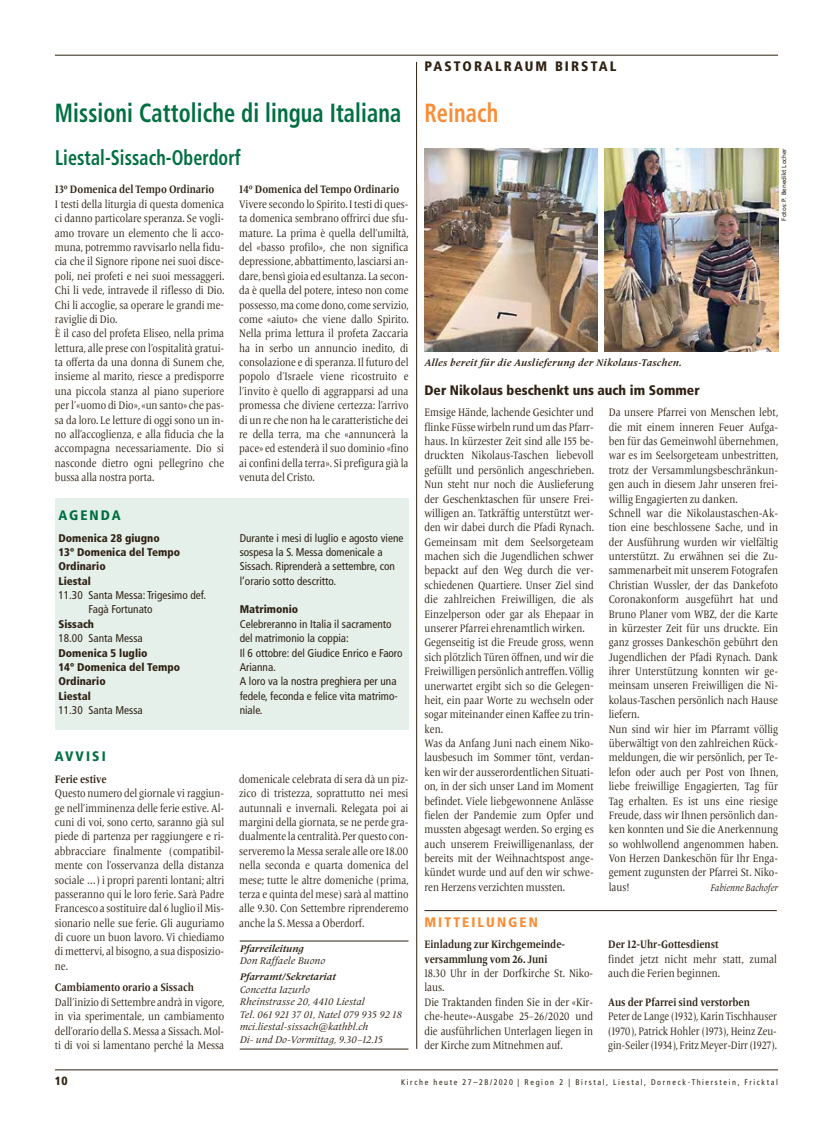
<style>
.page{position:relative;width:833px;height:1134px;background:#fff}
.page>*{position:absolute;margin:0;border:0;box-sizing:border-box;transform-origin:0 0}
.t1{font:700 condensed 26.25px "Frutiger";letter-spacing:.005em;color:#006f41;scale:.85 1}
.t2{font:700 condensed 26.25px "Frutiger";letter-spacing:.005em;color:#f98d37;scale:.85 1}
.t3{font:700 condensed 21.25px "Frutiger";letter-spacing:.005em;color:#006f41;scale:.85 1}
.t4{font:900 condensed 13.75px "Frutiger";color:#2e2113}
.t5{font:900 condensed 13.75px "Frutiger";letter-spacing:.15em;color:#2e2113}
.t6{font:900 condensed 13.75px "Frutiger";letter-spacing:.15em;color:#006f41}
.t7{font:900 condensed 13.75px "Frutiger";letter-spacing:.15em;color:#f98d37}
.t8{font:900 condensed 11.88px "Frutiger";color:#2e2113}
.t9{font:11.25px/14.4px "Frutiger Serif LT Pro";color:#2e2113;scale:.85 1}
.t10{font:condensed 11.25px/14.4px "Frutiger";color:#2e2113}
.t11{font:700 11.25px/14.4px "Frutiger Serif LT Pro";color:#2e2113;scale:.85 1}
.t12{font:11.25px/14.4px "Frutiger Serif LT Pro";color:#2e2113;text-align:justify;scale:.84 1}
.t13{font:900 condensed 11.12px/14.4px "Frutiger";color:#2e2113}
.t14{font:italic 10px/12.5px "Frutiger Serif LT Pro";color:#2e2113}
.t15{font:italic 700 10px "Frutiger Serif LT Pro";letter-spacing:.02em;color:#2e2113}
.t16{font:italic 700 10px "Frutiger Serif LT Pro";color:#2e2113}
.t17{font:italic 10px "Frutiger Serif LT Pro";color:#2e2113;scale:.85 1}
.t18{font:condensed 8.12px "Frutiger";letter-spacing:.2em;color:#2e2113}
.t19{font:6.25px "Frutiger";color:#2e2113}
</style>
<div class="page">
<hr style="left:55px;top:1070px;width:723px;height:1px;background:#2e2113">
<div style="left:55px;top:498px;width:353px;height:231px;background:#e6f0ea"></div>
<hr style="left:424px;top:910px;width:353px;height:1px;background:#2e2113">
<img style="left:424px;top:148px;width:173px;height:203px">
<img style="left:605px;top:148px;width:173px;height:204px">
<hr style="left:55px;top:55px;width:723px;height:1px;background:#2e2113">
<hr style="left:416px;top:62px;width:1px;height:987px;background:#2e2113">
<hr style="left:240px;top:941px;width:168px;height:1px;background:#2e2113">
<hr style="left:240px;top:1049px;width:168px;height:1px;background:#2e2113">
<h1 class="t1" style="left:55px;top:97px;width:409px">Missioni Cattoliche di lingua Italiana</h1>
<h2 class="t3" style="left:55px;top:145px;width:220px">Liestal-Sissach-Oberdorf</h2>
<p class="t11" style="left:55px;top:183px;width:189px">13º Domenica del Tempo Ordinario</p>
<p class="t9" style="left:55px;top:197px;width:201px">I testi della liturgia di questa domenica ci danno particolare speranza. Se vogli&shy;amo trovare un elemento che li acco&shy;muna, potremmo ravvisarlo nella fidu&shy;cia che il Signore ripone nei suoi disce&shy;poli, nei profeti e nei suoi messaggeri.<br>Chi li vede, intravede il riflesso di Dio.<br>Chi li accoglie, sa operare le grandi me&shy;raviglie di Dio.<br>È il caso del profeta Eliseo, nella prima lettura, alle prese con l’ospitalità gratui&shy;ta offerta da una donna di Sunem che, insieme al marito, riesce a predisporre una piccola stanza al piano superiore per l’«uomo di Dio», «un santo» che pas&shy;sa da loro. Le letture di oggi sono un in&shy;no all’accoglienza, e alla fiducia che la accompagna necessariamente. Dio si nasconde dietro ogni pellegrino che bussa alla nostra porta.</p>
<p class="t6" style="left:58px;top:507px;width:64px">AGENDA</p>
<p class="t13" style="left:58px;top:530px;width:123px">Domenica 28 giugno<br>13º Domenica del Tempo<br>Ordinario<br>Liestal</p>
<p class="t10" style="left:89px;top:588px;width:119px;text-indent:-30px">11.30 Santa Messa: Trigesimo def.<br>Fagà Fortunato</p>
<p class="t13" style="left:58px;top:617px;width:37px">Sissach</p>
<p class="t10" style="left:58px;top:631px;width:86px">18.00 Santa Messa</p>
<p class="t13" style="left:58px;top:645px;width:123px">Domenica 5 luglio<br>14º Domenica del Tempo<br>Ordinario<br>Liestal</p>
<p class="t10" style="left:58px;top:703px;width:86px">11.30 Santa Messa</p>
<p class="t6" style="left:55px;top:748px;width:52px">AVVISI</p>
<p class="t11" style="left:55px;top:772px;width:62px">Ferie estive</p>
<p class="t9" style="left:55px;top:786px;width:201px;text-align:justify">Questo numero del giornale vi raggiun&shy;ge nell’imminenza delle ferie estive. Al&shy;cuni di voi, sono certo, saranno già sul piede di partenza per raggiungere e ri&shy;abbracciare finalmente (compatibil&shy;mente con l’osservanza della distanza sociale …) i propri parenti lontani; altri passeranno qui le loro ferie. Sarà Padre Francesco a sostituire dal 6 luglio il Mis&shy;sionario nelle sue ferie. Gli auguriamo di cuore un buon lavoro. Vi chiediamo di mettervi, al bisogno, a sua disposizio&shy;ne.</p>
<p class="t11" style="left:55px;top:980px;width:165px">Cambiamento orario a Sissach</p>
<p class="t9" style="left:55px;top:995px;width:201px;text-align:justify">Dall’inizio di Settembre andrà in vigore, in via sperimentale, un cambiamento dell’orario della S. Messa a Sissach. Mol&shy;ti di voi si lamentano perché la Messa</p>
<p class="t11" style="left:239px;top:183px;width:190px">14º Domenica del Tempo Ordinario</p>
<p class="t9" style="left:239px;top:197px;width:201px;text-align:justify">Vivere secondo lo Spirito. I testi di ques&shy;ta domenica sembrano offrirci due sfu&shy;mature. La prima è quella dell’umiltà, del «basso profilo», che non significa depressione, abbattimento, lasciarsi an&shy;dare, bensì gioia ed esultanza. La secon&shy;da è quella del potere, inteso non come possesso, ma come dono, come servizio, come «aiuto» che viene dallo Spirito.<br>Nella prima lettura il profeta Zaccaria ha in serbo un annuncio inedito, di consolazione e di speranza. Il futuro del popolo d’Israele viene ricostruito e l’invito è quello di aggrapparsi ad una promessa che diviene certezza: l’arrivo di un re che non ha le caratteristiche dei re della terra, ma che «annuncerà la pace» ed estenderà il suo dominio «fino ai confini della terra». Si prefigura già la venuta del Cristo.</p>
<p class="t10" style="left:240px;top:530px;width:165px">Durante i mesi di luglio e agosto viene sospesa la S. Messa domenicale a Sissach. Riprenderà a settembre, con l’orario sotto descritto.</p>
<p class="t13" style="left:240px;top:602px;width:60px">Matrimonio</p>
<p class="t10" style="left:240px;top:617px;width:164px">Celebreranno in Italia il sacramento del matrimonio la coppia:<br>Il 6 ottobre: del Giudice Enrico e Faoro<br>Arianna.<br>A loro va la nostra preghiera per una fedele, feconda e felice vita matrimo&shy;niale.</p>
<p class="t9" style="left:239px;top:772px;width:201px;text-align:justify">domenicale celebrata di sera dà un piz&shy;zico di tristezza, soprattutto nei mesi autunnali e invernali. Relegata poi ai margini della giornata, se ne perde gra&shy;dualmente la centralità. Per questo con&shy;serveremo la Messa serale alle ore 18.00 nella seconda e quarta domenica del mese; tutte le altre domeniche (prima, terza e quinta del mese) sarà al mattino alle 9.30. Con Settembre riprenderemo anche la S. Messa a Oberdorf.</p>
<p class="t16" style="left:240px;top:942px;width:66px">Pfarreileitung</p>
<p class="t14" style="left:240px;top:955px;width:87px">Don Raffaele Buono</p>
<p class="t16" style="left:240px;top:971px;width:98px">Pfarramt/Sekretariat</p>
<p class="t14" style="left:240px;top:983px;width:164px">Concetta Iazurlo<br>Rheinstrasse 20, 4410 Liestal<br>Tel. 061 921 37 01, Natel 079 935 92 18 mci.liestal-sissach@kathbl.ch<br>Di- und Do-Vormittag, 9.30–12.15</p>
<p class="t5" style="left:424px;top:58px;width:194px">PASTORALRAUM BIRSTAL</p>
<h1 class="t2" style="left:424px;top:97px;width:88px">Reinach</h1>
<p class="t15" style="left:424px;top:356px;width:259px">Alles bereit für die Auslieferung der Nikolaus-Taschen.</p>
<p class="t19" style="left:780px;top:221px;width:74px;rotate:-90deg">Fotos: P. Benedikt Locher</p>
<p class="t4" style="left:424px;top:382px;width:277px">Der Nikolaus beschenkt uns auch im Sommer</p>
<p class="t9" style="left:424px;top:405px;width:201px">Emsige Hände, lachende Gesichter und flinke Füsse wirbeln rund um das Pfarr&shy;haus. In kürzester Zeit sind alle 155 be&shy;druckten Nikolaus-Taschen liebevoll gefüllt und persönlich angeschrieben.<br>Nun steht nur noch die Auslieferung der Geschenktaschen für unsere Frei&shy;willigen an. Tatkräftig unterstützt wer&shy;den wir dabei durch die Pfadi Rynach.<br>Gemeinsam mit dem Seelsorgeteam machen sich die Jugendlichen schwer bepackt auf den Weg durch die ver&shy;schiedenen Quartiere. Unser Ziel sind die zahlreichen Freiwilligen, die als Einzelperson oder gar als Ehepaar in unserer Pfarrei ehrenamtlich wirken.<br>Gegenseitig ist die Freude gross, wenn sich plötzlich Türen öffnen, und wir die Freiwilligen persönlich antreffen. Völlig unerwartet ergibt sich so die Gelegen&shy;heit, ein paar Worte zu wechseln oder sogar miteinander einen Kaffee zu trin&shy;ken.<br>Was da Anfang Juni nach einem Niko&shy;lausbesuch im Sommer tönt, verdan&shy;ken wir der ausserordentlichen Situati&shy;on, in der sich unser Land im Moment befindet. Viele liebgewonnene Anlässe fielen der Pandemie zum Opfer und mussten abgesagt werden. So erging es auch unserem Freiwilligenanlass, der bereits mit der Weihnachtspost ange&shy;kündet wurde und auf den wir schwe&shy;ren Herzens verzichten mussten.</p>
<p class="t9" style="left:609px;top:405px;width:201px">Da unsere Pfarrei von Menschen lebt, die mit einem inneren Feuer Aufga&shy;ben für das Gemeinwohl übernehmen, war es im Seelsorgeteam unbestritten, trotz der Versammlungsbeschränkun&shy;gen auch in diesem Jahr unseren frei&shy;willig Engagierten zu danken.<br>Schnell war die Nikolaustaschen-Ak&shy;tion eine beschlossene Sache, und in der Ausführung wurden wir vielfältig unterstützt. Zu erwähnen sei die Zu&shy;sammenarbeit mit unserem Fotografen Christian Wussler, der das Dankefoto Coronakonform ausgeführt hat und Bruno Planer vom WBZ, der die Karte in kürzester Zeit für uns druckte. Ein ganz grosses Dankeschön gebührt den Jugendlichen der Pfadi Rynach. Dank ihrer Unterstützung konnten wir ge&shy;meinsam unseren Freiwilligen die Ni&shy;kolaus-Taschen persönlich nach Hause liefern.<br>Nun sind wir hier im Pfarramt völlig überwältigt von den zahlreichen Rück&shy;meldungen, die wir persönlich, per Te&shy;lefon oder auch per Post von Ihnen, liebe freiwillige Engagierten, Tag für Tag erhalten. Es ist uns eine riesige Freude, dass wir Ihnen persönlich dan&shy;ken konnten und Sie die Anerkennung so wohlwollend angenommen haben.<br>Von Herzen Dankeschön für Ihr Enga&shy;gement zugunsten der Pfarrei St. Niko&shy;laus!</p>
<p class="t17" style="left:710px;top:881px;width:81px">Fabienne Bachofer</p>
<p class="t7" style="left:424px;top:914px;width:115px">MITTEILUNGEN</p>
<p class="t11" style="left:424px;top:937px;width:167px">Einladung zur Kirchgemeinde&shy;versammlung vom 26. Juni</p>
<p class="t9" style="left:424px;top:966px;width:200px">18.30 Uhr in der Dorfkirche St. Niko&shy;laus.<br>Die Traktanden finden Sie in der «Kir&shy;che-heute»-Ausgabe 25–26/2020 und die ausführlichen Unterlagen liegen in der Kirche zum Mitnehmen auf.</p>
<p class="t11" style="left:608px;top:937px;width:131px">Der 12-Uhr-Gottesdienst</p>
<p class="t9" style="left:608px;top:952px;width:200px">findet jetzt nicht mehr statt, zumal auch die Ferien beginnen.</p>
<p class="t11" style="left:608px;top:995px;width:168px">Aus der Pfarrei sind verstorben</p>
<p class="t12" style="left:608px;top:1009px;width:202px">Peter de Lange (1932), Karin Tischhauser (1970), Patrick Hohler (1973), Heinz Zeu&shy;gin-Seiler (1934), Fritz Meyer-Dirr (1927).</p>
<p class="t8" style="left:55px;top:1074px;width:14px">10</p>
<p class="t18" style="left:401px;top:1077px;width:378px">Kirche heute 27–28/2020 | Region 2 | Birstal, Liestal, Dorneck-Thierstein, Fricktal</p>
</div>
